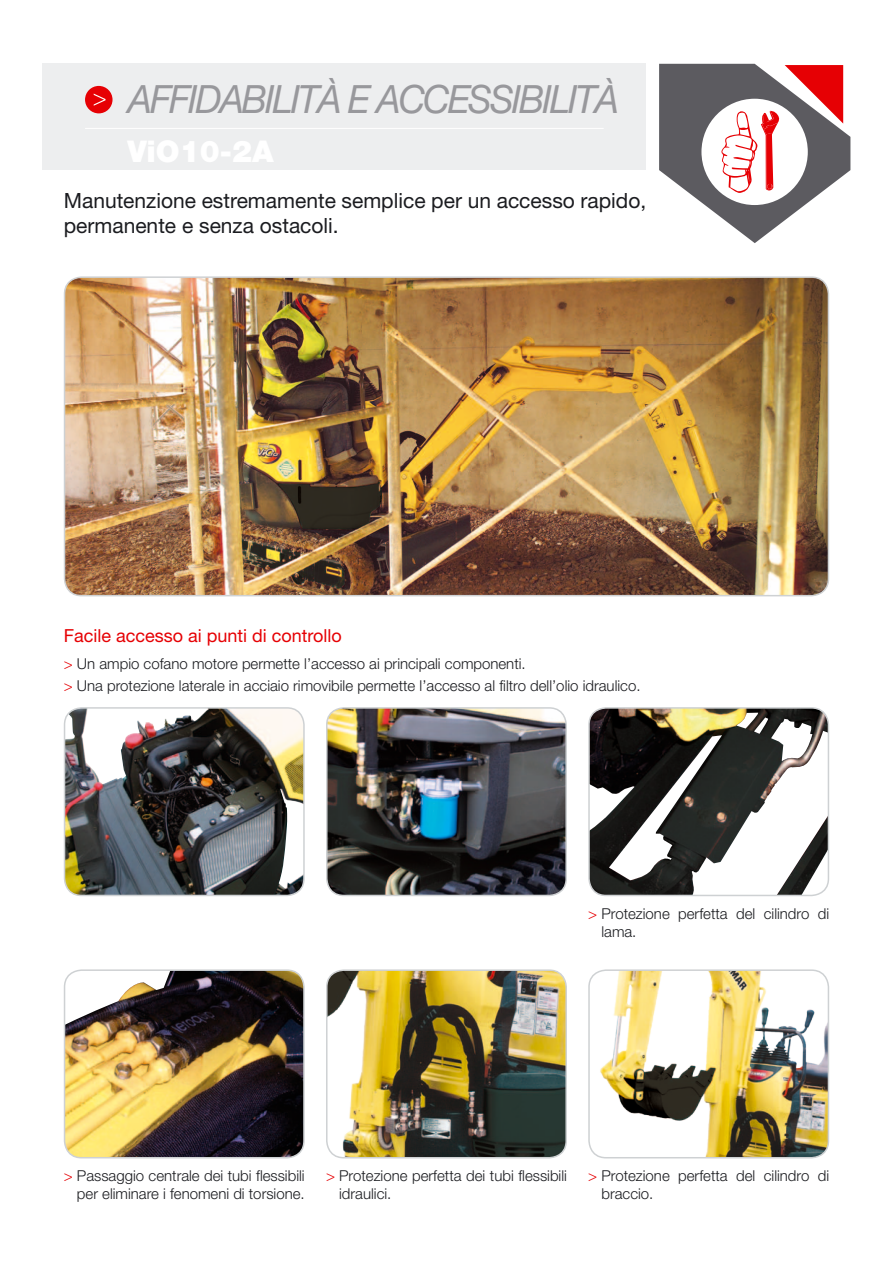
<style>
.page{position:relative;width:893px;height:1263px;background:#fff}
.page>*{position:absolute;margin:0;border:0;box-sizing:border-box;transform-origin:0 0}
.t1{font:italic 39px "Helvetica Neue";letter-spacing:-.06em;color:#98989c;scale:.95 1}
.t2{font:21px/25.2px "Helvetica Neue";color:#1b1c20}
.t3{font:18px "Helvetica Neue";color:#e60004}
.t4{font:300 15px/18px "Helvetica Neue";color:#1b1c20}
.s1{color:#e60004}
</style>
<div class="page">
<img style="left:65px;top:710px;width:237px;height:185px">
<div style="left:64px;top:707px;width:241px;height:189px;border:2px solid #ced1d3;border-radius:17px"></div>
<img style="left:591px;top:708px;width:237px;height:187px">
<div style="left:588px;top:707px;width:241px;height:189px;border:2px solid #ced1d3;border-radius:17px"></div>
<img style="left:327px;top:972px;width:239px;height:186px">
<div style="left:326px;top:969px;width:241px;height:189px;border:2px solid #ced1d3;border-radius:17px"></div>
<img style="left:65px;top:972px;width:239px;height:186px">
<div style="left:64px;top:969px;width:241px;height:189px;border:2px solid #ced1d3;border-radius:17px"></div>
<img style="left:591px;top:972px;width:237px;height:186px">
<div style="left:588px;top:969px;width:241px;height:189px;border:2px solid #ced1d3;border-radius:17px"></div>
<img style="left:327px;top:710px;width:239px;height:185px">
<div style="left:326px;top:707px;width:241px;height:189px;border:2px solid #ced1d3;border-radius:17px"></div>
<div style="left:43px;top:64px;width:603px;height:106px;background:#edeeef"></div>
<svg style="left:659px;top:64px;width:191px;height:179px"></svg>
<div style="left:85px;top:86px;width:28px;height:27px;background:#e60004;border-radius:50%"></div>
<svg style="left:94px;top:94px;width:12px;height:12px"></svg>
<hr style="left:85px;top:128px;width:519px;height:1px;background:#fff">
<img style="left:65px;top:279px;width:763px;height:317px">
<div style="left:64px;top:276px;width:765px;height:320px;border:2px solid #ced1d3;border-radius:17px"></div>
<h1 class="t1" style="left:128px;top:75px;width:519px">AFFIDABILITÀ E ACCESSIBILITÀ</h1>
<h2 class="t2" style="left:64px;top:187px;width:584px">Manutenzione estremamente semplice per un accesso rapido, permanente e senza ostacoli.</h2>
<p class="t3" style="left:64px;top:625px;width:280px">Facile accesso ai punti di controllo</p>
<p class="t4" style="left:64px;top:652px;width:578px;line-height:22.2px"><span class="s1">&gt;</span> Un ampio cofano motore permette l’accesso ai principali componenti.<br><span class="s1">&gt;</span> Una protezione laterale in acciaio rimovibile permette l’accesso al filtro dell’olio idraulico.</p>
<p class="t4" style="left:601px;top:904px;width:229px;text-indent:-13px"><span class="s1">&gt;</span> Protezione perfetta del cilindro di lama.</p>
<p class="t4" style="left:64px;top:1166px;width:242px;text-align:right"><span class="s1">&gt;</span> Passaggio centrale dei tubi flessibili per eliminare i fenomeni di torsione.</p>
<p class="t4" style="left:601px;top:1166px;width:229px;text-indent:-13px"><span class="s1">&gt;</span> Protezione perfetta del cilindro di braccio.</p>
<p class="t4" style="left:339px;top:1166px;width:229px;text-indent:-13px"><span class="s1">&gt;</span> Protezione perfetta dei tubi flessibili idraulici.</p>
</div>
